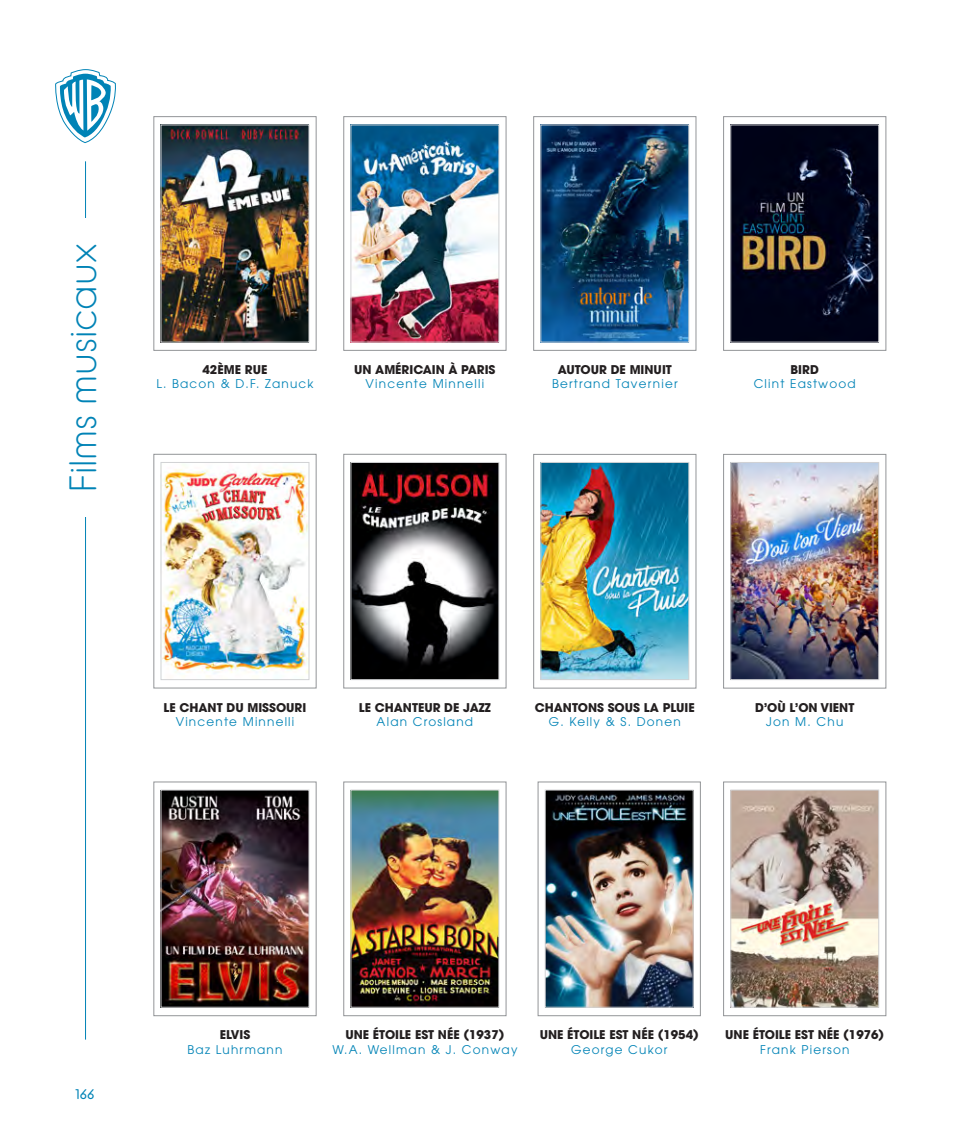
<style>
.page{position:relative;width:964px;height:1134px;background:#fff}
.page>*{position:absolute;margin:0;border:0;box-sizing:border-box;transform-origin:0 0}
.t1{font:38px "BC Alphapipe L";color:#0083b6}
.t2{font:14px "BC Alphapipe RB";color:#0083b6}
.t3{font:700 12px "ITC Avant Garde Pro";color:#231f20}
.themes_real{font:12px "ITC Avant Garde Pro";letter-spacing:.1em;color:#0083b6}
</style>
<div class="page">
<hr style="left:85px;top:161px;width:1px;height:878px;background:#0083b6">
<svg style="left:55px;top:69px;width:61px;height:74px"></svg>
<div style="left:153px;top:454px;width:164px;height:234px;background:#fff;border:1px solid #939598"></div>
<img style="left:163px;top:469px;width:144px;height:208px">
<div style="left:161px;top:462px;width:148px;height:218px;border:1px solid #d1d2d4"></div>
<div style="left:343px;top:454px;width:163px;height:234px;background:#fff;border:1px solid #939598"></div>
<img style="left:353px;top:464px;width:144px;height:214px">
<div style="left:351px;top:462px;width:148px;height:218px;border:1px solid #d1d2d4"></div>
<div style="left:533px;top:454px;width:163px;height:235px;background:#fff;border:1px solid #939598"></div>
<img style="left:542px;top:464px;width:145px;height:214px">
<div style="left:540px;top:462px;width:149px;height:218px;border:1px solid #d1d2d4"></div>
<div style="left:723px;top:454px;width:163px;height:235px;background:#fff;border:1px solid #939598"></div>
<img style="left:732px;top:464px;width:145px;height:214px">
<div style="left:730px;top:462px;width:149px;height:218px;border:1px solid #d1d2d4"></div>
<svg style="left:153px;top:781px;width:164px;height:235px"></svg>
<img style="left:163px;top:792px;width:144px;height:213px">
<svg style="left:537px;top:781px;width:164px;height:235px"></svg>
<img style="left:547px;top:792px;width:144px;height:213px">
<div style="left:545px;top:790px;width:148px;height:217px;border:1px solid #d1d2d4"></div>
<div style="left:723px;top:781px;width:163px;height:235px;background:#fff;border:1px solid #939598"></div>
<img style="left:732px;top:792px;width:145px;height:213px">
<div style="left:730px;top:790px;width:149px;height:217px;border:1px solid #d1d2d4"></div>
<svg style="left:343px;top:781px;width:163px;height:235px"></svg>
<img style="left:353px;top:792px;width:144px;height:213px">
<img style="left:153px;top:116px;width:164px;height:235px">
<img style="left:163px;top:127px;width:144px;height:213px">
<svg style="left:343px;top:116px;width:163px;height:235px"></svg>
<img style="left:353px;top:127px;width:144px;height:213px">
<div style="left:351px;top:125px;width:148px;height:217px;border:1px solid #d1d2d4"></div>
<svg style="left:533px;top:116px;width:163px;height:235px"></svg>
<img style="left:542px;top:127px;width:145px;height:213px">
<div style="left:723px;top:116px;width:163px;height:235px;background:#fff;border:1px solid #939598"></div>
<img style="left:732px;top:127px;width:145px;height:213px">
<div style="left:730px;top:125px;width:149px;height:217px;border:1px solid #d1d2d4"></div>
<div style="left:43px;top:219px;width:76px;height:298px;background:#fff"></div>
<p class="t1" style="left:60px;top:492px;width:249px;rotate:-90deg">Films musicaux</p>
<p class="t3" style="left:203px;top:361px;width:66px">42ÈME RUE</p>
<p class="themes_real" style="left:156px;top:376px;width:159px">L. Bacon &amp; D.F. Zanuck</p>
<p class="t3" style="left:354px;top:361px;width:143px">UN AMÉRICAIN À PARIS</p>
<p class="themes_real" style="left:366px;top:376px;width:120px">Vincente Minnelli</p>
<p class="t3" style="left:558px;top:361px;width:116px">AUTOUR DE MINUIT</p>
<p class="themes_real" style="left:552px;top:376px;width:127px">Bertrand Tavernier</p>
<p class="t3" style="left:790px;top:361px;width:30px">BIRD</p>
<p class="themes_real" style="left:754px;top:376px;width:104px">Clint Eastwood</p>
<p class="t3" style="left:164px;top:699px;width:144px">LE CHANT DU MISSOURI</p>
<p class="themes_real" style="left:176px;top:714px;width:120px">Vincente Minnelli</p>
<p class="t3" style="left:359px;top:699px;width:133px">LE CHANTEUR DE JAZZ</p>
<p class="themes_real" style="left:377px;top:714px;width:98px">Alan Crosland</p>
<p class="t3" style="left:535px;top:699px;width:162px">CHANTONS SOUS LA PLUIE</p>
<p class="themes_real" style="left:549px;top:714px;width:133px">G. Kelly &amp; S. Donen</p>
<p class="t3" style="left:755px;top:699px;width:101px">D’OÙ L’ON VIENT</p>
<p class="themes_real" style="left:766px;top:714px;width:79px">Jon M. Chu</p>
<p class="t2" style="left:76px;top:1085px;width:20px">166</p>
<p class="t3" style="left:220px;top:1027px;width:32px">ELVIS</p>
<p class="themes_real" style="left:187px;top:1042px;width:96px">Baz Luhrmann</p>
<p class="t3" style="left:345px;top:1027px;width:161px">UNE ÉTOILE EST NÉE (1937)</p>
<p class="themes_real" style="left:332px;top:1042px;width:187px">W.A. Wellman &amp; J. Conway</p>
<p class="t3" style="left:540px;top:1027px;width:161px">UNE ÉTOILE EST NÉE (1954)</p>
<p class="themes_real" style="left:571px;top:1042px;width:98px">George Cukor</p>
<p class="t3" style="left:725px;top:1027px;width:161px">UNE ÉTOILE EST NÉE (1976)</p>
<p class="themes_real" style="left:760px;top:1042px;width:91px">Frank Pierson</p>
</div>
